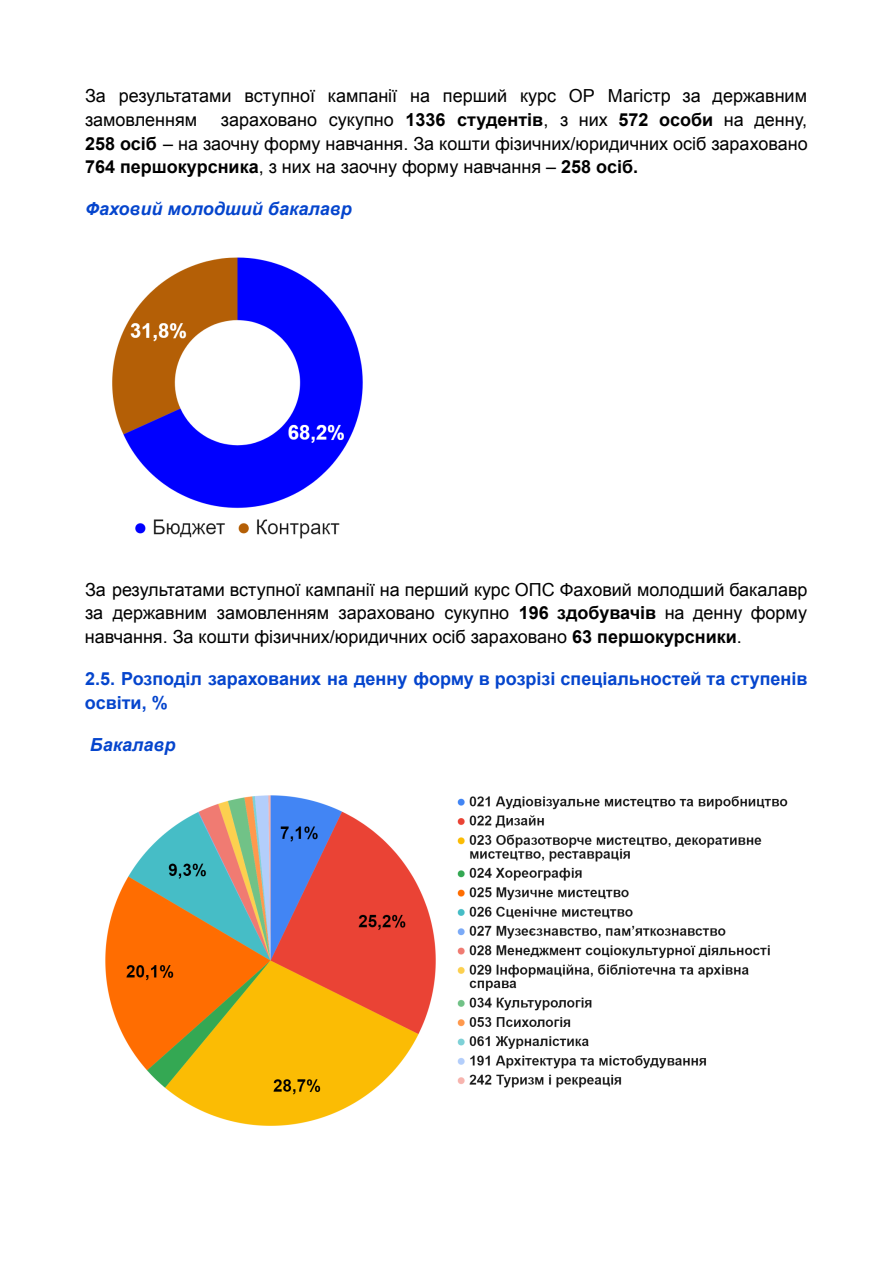
<style>
.page{position:relative;width:894px;height:1263px;background:#fff}
.page>*{position:absolute;margin:0;border:0;box-sizing:border-box;transform-origin:0 0}
.t1{font:18px/23.9px "Arial";color:#000;text-align:justify}
.t2{font:700 18px/23.9px "Arial";color:#0545cd}
.t3{font:italic 700 18px "Arial";color:#0545cd}
.s1{font-weight:700}
</style>
<div class="page">
<img style="left:112px;top:257px;width:251px;height:282px">
<img style="left:105px;top:795px;width:683px;height:331px">
<p class="t1" style="left:85px;top:84px;width:724px">За результатами вступної кампанії на перший курс ОР Магістр за державним замовленням</p>
<p class="t1" style="left:85px;top:108px;width:724px;text-indent:136px">зараховано сукупно <span class="s1">1336 студентів</span>, з них <span class="s1">572 особи</span> на денну, <span class="s1">258 осіб</span> – на заочну форму навчання. За кошти фізичних/юридичних осіб зараховано <span class="s1">764 першокурсника</span>, з них на заочну форму навчання – <span class="s1">258 осіб.</span></p>
<p class="t3" style="left:85px;top:197px;width:268px">Фаховий молодший бакалавр</p>
<p class="t1" style="left:85px;top:578px;width:724px">За результатами вступної кампанії на перший курс ОПС Фаховий молодший бакалавр за державним замовленням зараховано сукупно <span class="s1">196 здобувачів</span> на денну форму навчання. За кошти фізичних/юридичних осіб зараховано <span class="s1">63 першокурсники</span>.</p>
<p class="t2" style="left:85px;top:667px;width:724px">2.5. Розподіл зарахованих на денну форму в розрізі спеціальностей та ступенів освіти, %</p>
<p class="t3" style="left:90px;top:732px;width:87px">Бакалавр</p>
</div>
